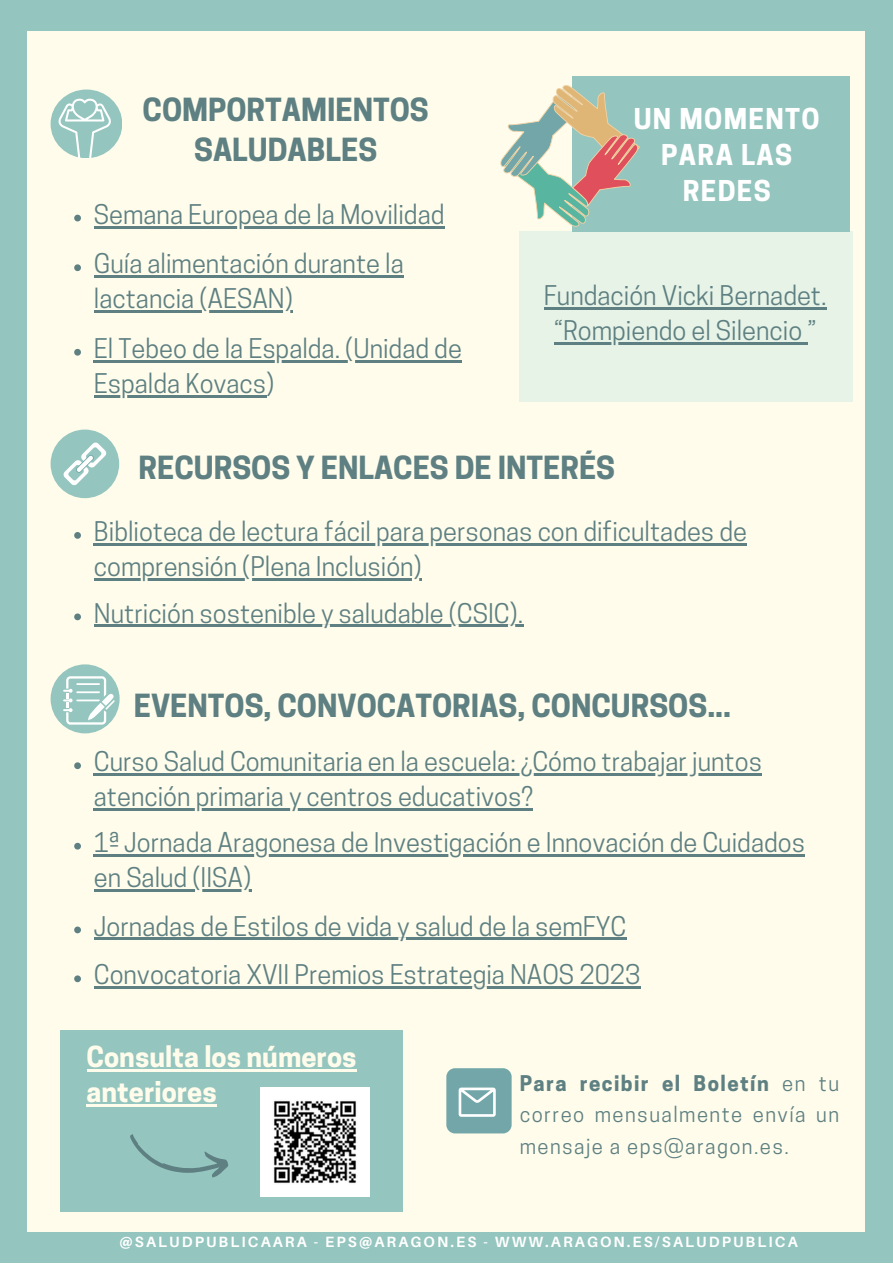
<style>
.page{position:relative;width:893px;height:1264px;background:#fff}
.page>*{position:absolute;margin:0;border:0;box-sizing:border-box;transform-origin:0 0}
.t1{font:700 29.85px/39.3px "Cooper Hewitt";color:#5e8082;text-align:center}
.t2{font:700 27.15px/35.1px "Cooper Hewitt";color:#fffceb}
.t3{font:700 27px/36px "Cooper Hewitt";letter-spacing:.05em;color:#fff;text-align:center}
.t4{font:25.5px/34.8px "Cooper Hewitt";color:#5e8082}
.t5{font:20.4px/31.5px "Cooper Hewitt";letter-spacing:.07em;color:#5e8082;text-align:justify}
.t6{font:700 14.85px "Aileron";letter-spacing:.14em;color:#fff}
.s1{font-weight:700}
</style>
<div class="page">
<div style="left:0;top:0;width:892px;height:1262px;background:#94c5be"></div>
<div style="left:28px;top:31px;width:836px;height:1200px;background:#fffceb"></div>
<div style="left:51px;top:664px;width:69px;height:69px;background:#94c5be;border-radius:50%"></div>
<svg style="left:63px;top:676px;width:52px;height:48px"></svg>
<div style="left:60px;top:1030px;width:342px;height:181px;background:#94c5be"></div>
<hr style="left:86px;top:1069px;width:270px;height:2px;background:#fffceb">
<hr style="left:86px;top:1104px;width:131px;height:2px;background:#fffceb">
<svg style="left:130px;top:1134px;width:99px;height:44px"></svg>
<img style="left:261px;top:1087px;width:109px;height:109px">
<div style="left:51px;top:89px;width:71px;height:69px;background:#94c5be;border-radius:50%"></div>
<svg style="left:58px;top:98px;width:53px;height:60px"></svg>
<div style="left:51px;top:429px;width:68px;height:69px;background:#94c5be;border-radius:50%"></div>
<svg style="left:63px;top:442px;width:44px;height:43px"></svg>
<div style="left:446px;top:1068px;width:65px;height:65px;background:#72a6a9;border-radius:9px"></div>
<svg style="left:458px;top:1087px;width:38px;height:30px"></svg>
<svg style="left:74px;top:215px;width:7px;height:6px"></svg>
<hr style="left:94px;top:226px;width:350px;height:2px;background:#5e8082">
<div style="left:519px;top:231px;width:333px;height:170px;background:#e8f3e7"></div>
<div style="left:572px;top:76px;width:278px;height:155px;background:#94c5be"></div>
<svg style="left:500px;top:85px;width:140px;height:142px"></svg>
<hr style="left:543px;top:307px;width:283px;height:3px;background:#5e8082">
<hr style="left:553px;top:342px;width:254px;height:2px;background:#5e8082">
<svg style="left:74px;top:264px;width:7px;height:7px"></svg>
<hr style="left:94px;top:275px;width:310px;height:3px;background:#5e8082">
<hr style="left:94px;top:310px;width:199px;height:3px;background:#5e8082">
<svg style="left:74px;top:762px;width:7px;height:7px"></svg>
<hr style="left:94px;top:773px;width:668px;height:2px;background:#5e8082">
<hr style="left:94px;top:808px;width:439px;height:2px;background:#5e8082">
<svg style="left:74px;top:532px;width:7px;height:7px"></svg>
<hr style="left:94px;top:543px;width:653px;height:2px;background:#5e8082">
<hr style="left:94px;top:578px;width:327px;height:2px;background:#5e8082">
<svg style="left:74px;top:926px;width:7px;height:7px"></svg>
<hr style="left:94px;top:937px;width:532px;height:3px;background:#5e8082">
<svg style="left:74px;top:842px;width:7px;height:7px"></svg>
<hr style="left:94px;top:854px;width:710px;height:2px;background:#5e8082">
<hr style="left:94px;top:888px;width:157px;height:3px;background:#5e8082">
<svg style="left:74px;top:975px;width:7px;height:7px"></svg>
<hr style="left:94px;top:986px;width:546px;height:2px;background:#5e8082">
<svg style="left:74px;top:349px;width:7px;height:6px"></svg>
<hr style="left:94px;top:360px;width:368px;height:2px;background:#5e8082">
<hr style="left:94px;top:395px;width:172px;height:2px;background:#5e8082">
<svg style="left:74px;top:613px;width:7px;height:7px"></svg>
<hr style="left:94px;top:624px;width:429px;height:3px;background:#5e8082">
<p class="t1" style="left:142px;top:94px;width:288px">COMPORTAMIENTOS<br>SALUDABLES</p>
<p class="t4" style="left:94px;top:200px;width:352px">Semana Europea de la Movilidad</p>
<p class="t4" style="left:94px;top:249px;width:311px">Guía alimentación durante la lactancia (AESAN)</p>
<p class="t4" style="left:94px;top:334px;width:369px">El Tebeo de la Espalda. (Unidad de<br>Espalda Kovacs)</p>
<p class="t3" style="left:633px;top:104px;width:187px">UN MOMENTO<br>PARA LAS<br>REDES</p>
<p class="t4" style="left:543px;top:281px;width:284px;text-align:center">Fundación Vicki Bernadet. “Rompiendo el Silencio ”</p>
<p class="t1" style="left:139px;top:452px;width:478px">RECURSOS Y ENLACES DE INTERÉS</p>
<p class="t4" style="left:94px;top:517px;width:654px">Biblioteca de lectura fácil para personas con dificultades de comprensión (Plena Inclusión)</p>
<p class="t4" style="left:94px;top:598px;width:431px">Nutrición sostenible y saludable (CSIC).</p>
<p class="t1" style="left:134px;top:690px;width:598px">EVENTOS, CONVOCATORIAS, CONCURSOS...</p>
<p class="t4" style="left:94px;top:747px;width:669px">Curso Salud Comunitaria en la escuela: ¿Cómo trabajar juntos atención primaria y centros educativos?</p>
<p class="t4" style="left:94px;top:828px;width:712px">1ª Jornada Aragonesa de Investigación e Innovación de Cuidados en Salud (IISA)</p>
<p class="t4" style="left:94px;top:911px;width:534px">Jornadas de Estilos de vida y salud de la semFYC</p>
<p class="t4" style="left:94px;top:960px;width:548px">Convocatoria XVII Premios Estrategia NAOS 2023</p>
<p class="t2" style="left:86px;top:1042px;width:271px">Consulta los números anteriores</p>
<p class="t5" style="left:519px;top:1069px;width:321px"><span class="s1">Para recibir el Boletín</span> en tu correo mensualmente envía un mensaje a eps@aragon.es.</p>
<p class="t6" style="left:119px;top:1232px;width:679px">@SALUDPUBLICAARA - EPS@ARAGON.ES - WWW.ARAGON.ES/SALUDPUBLICA</p>
</div>
